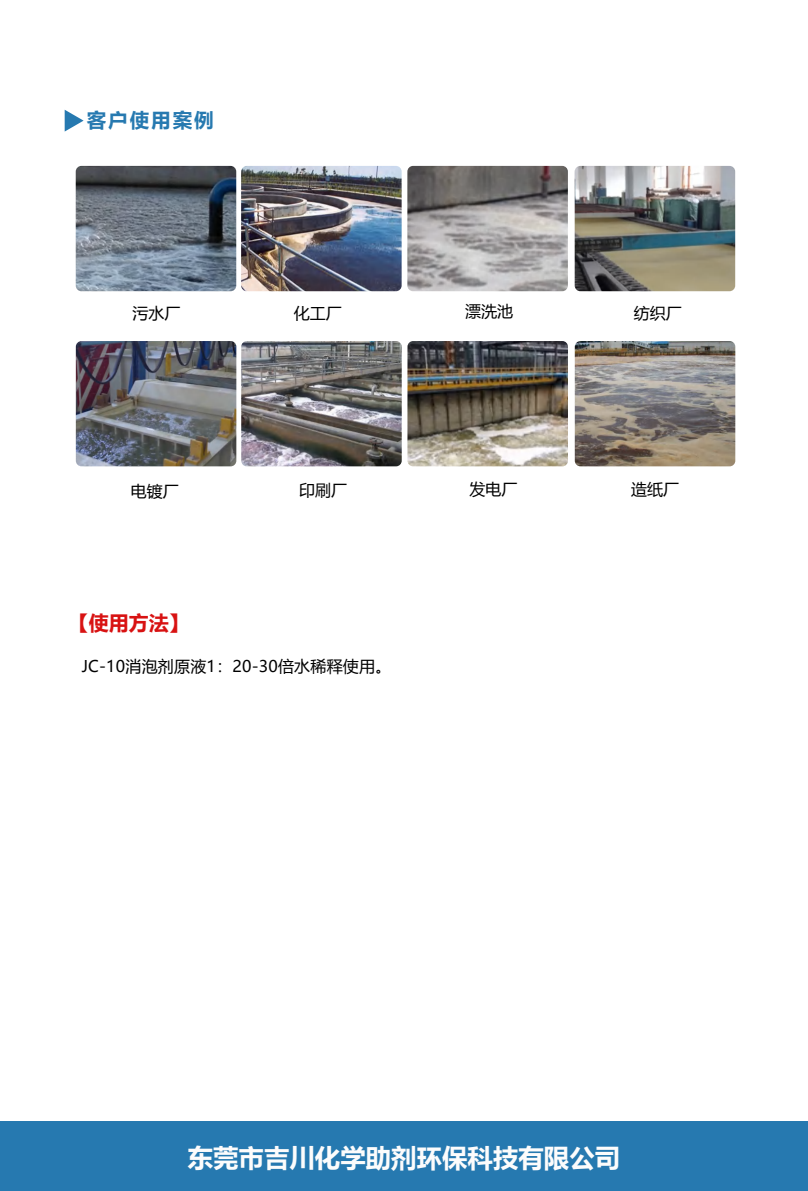
<style>
.page{position:relative;width:808px;height:1191px;background:#fff}
.page>*{position:absolute;margin:0;border:0;box-sizing:border-box;transform-origin:0 0}
.t1{font:700 25.4px "Microsoft Ya Hei";color:#fcfcfc}
.t2{font:700 20px "Microsoft Ya Hei";color:#d81212}
.t3{font:700 19.6px "Microsoft Ya Hei";letter-spacing:.1em;color:#2679b0}
.t4{font:16px "Microsoft Ya Hei";letter-spacing:.005em;color:#000}
</style>
<div class="page">
<svg style="left:65px;top:110px;width:19px;height:22px"></svg>
<div style="left:0;top:1121px;width:808px;height:70px;background:#2679b0"></div>
<img style="left:575px;top:341px;width:160px;height:125px">
<img style="left:407px;top:341px;width:161px;height:125px">
<img style="left:76px;top:166px;width:160px;height:125px">
<img style="left:241px;top:166px;width:161px;height:125px">
<img style="left:407px;top:166px;width:161px;height:125px">
<img style="left:575px;top:166px;width:160px;height:125px">
<img style="left:76px;top:341px;width:160px;height:125px">
<img style="left:241px;top:341px;width:161px;height:125px">
<p class="t3" style="left:87px;top:107px;width:128px">客户使用案例</p>
<p class="t4" style="left:465px;top:301px;width:49px">漂洗池</p>
<p class="t4" style="left:133px;top:302px;width:49px">污水厂</p>
<p class="t4" style="left:634px;top:303px;width:49px">纺织厂</p>
<p class="t4" style="left:294px;top:303px;width:49px">化工厂</p>
<p class="t4" style="left:131px;top:481px;width:49px">电镀厂</p>
<p class="t4" style="left:299px;top:479px;width:49px">印刷厂</p>
<p class="t2" style="left:69px;top:608px;width:121px">【使用方法】</p>
<p class="t4" style="left:82px;top:655px;width:311px">JC-10消泡剂原液1：20-30倍水稀释使用。</p>
<p class="t4" style="left:469px;top:479px;width:50px">发电厂</p>
<p class="t4" style="left:631px;top:479px;width:49px">造纸厂</p>
<h1 class="t1" style="left:188px;top:1140px;width:434px">东莞市吉川化学助剂环保科技有限公司</h1>
</div>
